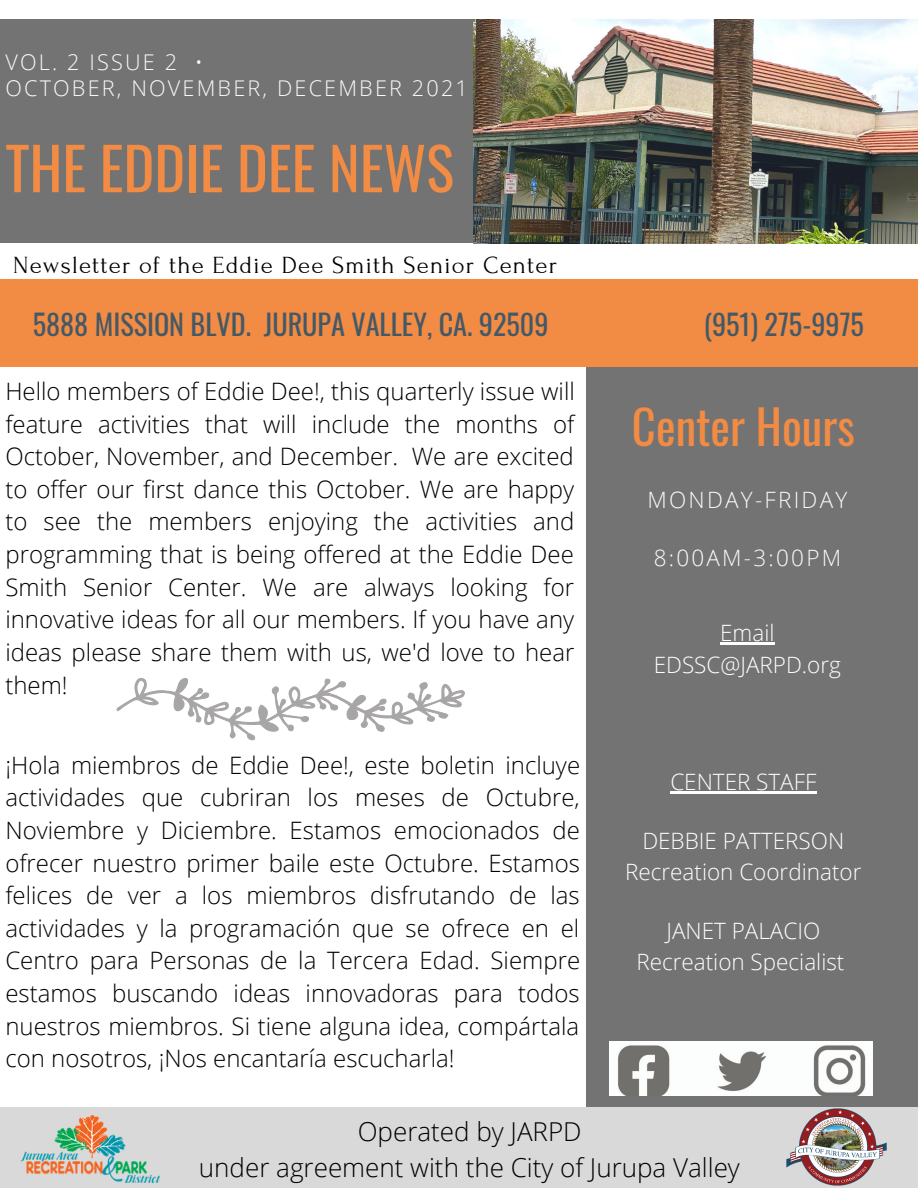
<style>
.page{position:relative;width:918px;height:1188px;background:#fff}
.page>*{position:absolute;margin:0;border:0;box-sizing:border-box;transform-origin:0 0}
.t1{font:58.5px "Oswald";color:#f28b43}
.t2{font:46.65px "Oswald";color:#f28b43}
.t3{font:28.2px "Oswald";color:#435967}
.t4{font:300 26.1px "Open Sans";color:#000}
.t5{font:24.6px "Forum";letter-spacing:.05em;color:#000}
.t6{font:300 24px/32.7px "Open Sans";color:#000;text-align:justify}
.t7{font:300 22.5px "Open Sans";color:#fff}
.t8{font:300 22.5px "Open Sans";letter-spacing:.1em;color:#fafafa}
.t9{font:300 21.6px "Open Sans";letter-spacing:.1em;color:#fafafa}
</style>
<div class="page">
<div style="left:586px;top:367px;width:332px;height:821px;background:#737373"></div>
<div style="left:0;top:1107px;width:918px;height:81px;background:#d9d9d9"></div>
<div style="left:0;top:20px;width:473px;height:223px;background:#737373"></div>
<img style="left:473px;top:20px;width:445px;height:223px">
<img style="left:21px;top:1116px;width:138px;height:66px">
<img style="left:609px;top:1042px;width:264px;height:54px">
<div style="left:0;top:280px;width:918px;height:87px;background:#f28b43"></div>
<img style="left:786px;top:1108px;width:101px;height:78px">
<svg style="left:116px;top:678px;width:348px;height:62px"></svg>
<hr style="left:670px;top:791px;width:147px;height:3px;background:#fff">
<hr style="left:720px;top:642px;width:55px;height:3px;background:#fff">
<p class="t9" style="left:5px;top:47px;width:199px">VOL. 2 ISSUE 2 •</p>
<p class="t9" style="left:5px;top:73px;width:464px">OCTOBER, NOVEMBER, DECEMBER 2021</p>
<p class="t1" style="left:5px;top:122px;width:450px">THE EDDIE DEE NEWS</p>
<p class="t5" style="left:13px;top:252px;width:546px">Newsletter of the Eddie Dee Smith Senior Center</p>
<p class="t3" style="left:33px;top:302px;width:518px">5888 MISSION BLVD. JURUPA VALLEY, CA. 92509</p>
<p class="t3" style="left:704px;top:302px;width:162px">(951) 275-9975</p>
<p class="t6" style="left:5px;top:374px;width:571px">Hello members of Eddie Dee!, this quarterly issue will feature activities that will include the months of October, November, and December. We are excited to offer our first dance this October. We are happy to see the members enjoying the activities and programming that is being offered at the Eddie Dee Smith Senior Center. We are always looking for innovative ideas for all our members. If you have any ideas please share them with us, we'd love to hear them!</p>
<p class="t6" style="left:5px;top:748px;width:576px">¡Hola miembros de Eddie Dee!, este boletin incluye actividades que cubriran los meses de Octubre, Noviembre y Diciembre. Estamos emocionados de ofrecer nuestro primer baile este Octubre. Estamos felices de ver a los miembros disfrutando de las actividades y la programación que se ofrece en el Centro para Personas de la Tercera Edad. Siempre estamos buscando ideas innovadoras para todos nuestros miembros. Si tiene alguna idea, compártala con nosotros, ¡Nos encantaría escucharla!</p>
<p class="t2" style="left:632px;top:390px;width:224px">Center Hours</p>
<p class="t8" style="left:647px;top:484px;width:201px">MONDAY-FRIDAY</p>
<p class="t8" style="left:654px;top:542px;width:189px">8:00AM-3:00PM</p>
<p class="t7" style="left:720px;top:617px;width:56px">Email</p>
<p class="t7" style="left:654px;top:649px;width:189px">EDSSC@JARPD.org</p>
<p class="t7" style="left:670px;top:766px;width:148px">CENTER STAFF</p>
<p class="t7" style="left:642px;top:825px;width:203px">DEBBIE PATTERSON</p>
<p class="t7" style="left:625px;top:856px;width:238px">Recreation Coordinator</p>
<p class="t7" style="left:666px;top:915px;width:155px">JANET PALACIO</p>
<p class="t7" style="left:636px;top:946px;width:209px">Recreation Specialist</p>
<p class="t4" style="left:358px;top:1113px;width:225px">Operated by JARPD</p>
<p class="t4" style="left:199px;top:1149px;width:542px">under agreement with the City of Jurupa Valley</p>
</div>
